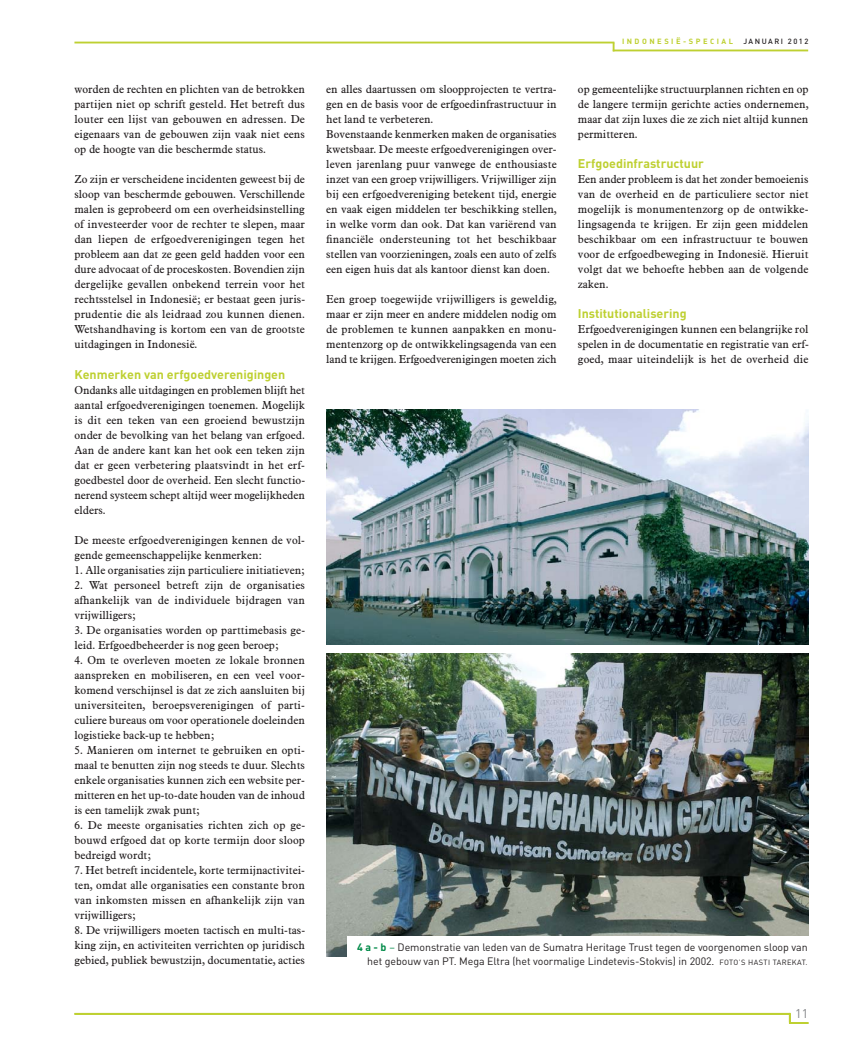
<style>
.page{position:relative;width:851px;height:1053px;background:#fff}
.page>*{position:absolute;margin:0;border:0;box-sizing:border-box;transform-origin:0 0}
.t1{font:700 12.5px "DIN";color:#bed031}
.t2{font:12.5px "DIN";color:#808285}
.t3{font:11.25px/15px "Aldine 721 BT";color:#231f20;text-align:justify}
.t4{font:10.62px/13.8px "DIN";letter-spacing:-.005em;color:#231f20;text-align:right}
.t5{font:700 7.5px "DIN";letter-spacing:.335em;color:#bed031}
.t6{font:500 7.5px "DIN";letter-spacing:.2em;color:#231f20}
.s1{font-weight:700;color:#008a48}
.s2{color:#008a48}
.s3{font-size:7.5px}
</style>
<div class="page">
<hr style="left:74px;top:1012px;width:715px;height:2px;background:#bed031">
<svg style="left:788px;top:1012px;width:3px;height:9px"></svg>
<hr style="left:788px;top:1021px;width:20px;height:2px;background:#bed031">
<img style="left:326px;top:409px;width:482px;height:235px">
<img style="left:326px;top:653px;width:481px;height:303px">
<div style="left:347px;top:936px;width:467px;height:63px;background:#fff"></div>
<hr style="left:612px;top:50px;width:196px;height:1px;background:#bed031">
<hr style="left:74px;top:42px;width:540px;height:1px;background:#bed031">
<svg style="left:612px;top:43px;width:2px;height:8px"></svg>
<p class="t3" style="left:74px;top:83px;width:232px">worden de rechten en plichten van de betrokken partijen niet op schrift gesteld. Het betreft dus louter een lijst van gebouwen en adressen. De eigenaars van de gebouwen zijn vaak niet eens op de hoogte van die beschermde status.</p>
<p class="t3" style="left:74px;top:173px;width:232px">Zo zijn er verscheidene incidenten geweest bij de sloop van beschermde gebouwen. Verschillende malen is geprobeerd om een overheidsinstelling of investeerder voor de rechter te slepen, maar dan liepen de erfgoedverenigingen tegen het probleem aan dat ze geen geld hadden voor een dure advocaat of de proceskosten. Bovendien zijn dergelijke gevallen onbekend terrein voor het rechtsstelsel in Indonesië; er bestaat geen juris&shy;prudentie die als leidraad zou kunnen dienen.<br>Wetshandhaving is kortom een van de grootste uitdagingen in Indonesië.</p>
<p class="t1" style="left:74px;top:369px;width:212px">Kenmerken van erfgoedverenigingen</p>
<p class="t3" style="left:74px;top:383px;width:232px">Ondanks alle uitdagingen en problemen blijft het aantal erfgoedverenigingen toenemen. Mogelijk is dit een teken van een groeiend bewustzijn onder de bevolking van het belang van erfgoed.<br>Aan de andere kant kan het ook een teken zijn dat er geen verbetering plaatsvindt in het erf&shy;goedbestel door de overheid. Een slecht functio&shy;nerend systeem schept altijd weer mogelijkheden elders.</p>
<p class="t3" style="left:74px;top:533px;width:232px">De meeste erfgoedverenigingen kennen de vol&shy;gende gemeenschappelijke kenmerken:</p>
<p class="t3" style="left:74px;top:563px;width:232px">1. Alle organisaties zijn particuliere initiatieven;</p>
<p class="t3" style="left:74px;top:578px;width:232px">2. Wat personeel betreft zijn de organisaties afhankelijk van de individuele bijdragen van vrijwilligers;</p>
<p class="t3" style="left:74px;top:623px;width:232px">3. De organisaties worden op parttimebasis ge&shy;leid. Erfgoedbeheerder is nog geen beroep;</p>
<p class="t3" style="left:74px;top:653px;width:232px">4. Om te overleven moeten ze lokale bronnen aanspreken en mobiliseren, en een veel voor - komend verschijnsel is dat ze zich aansluiten bij universiteiten, beroepsverenigingen of parti - culiere bureaus om voor operationele doeleinden logistieke back-up te hebben;</p>
<p class="t3" style="left:74px;top:743px;width:232px">5. Manieren om internet te gebruiken en opti&shy;maal te benutten zijn nog steeds te duur. Slechts enkele organisaties kunnen zich een website per&shy;mitteren en het up-to-date houden van de inhoud is een tamelijk zwak punt;</p>
<p class="t3" style="left:74px;top:818px;width:232px">6. De meeste organisaties richten zich op ge&shy;bouwd erfgoed dat op korte termijn door sloop bedreigd wordt;</p>
<p class="t3" style="left:74px;top:863px;width:232px">7. Het betreft incidentele, korte termijnactivitei&shy;ten, omdat alle organisaties een constante bron van inkomsten missen en afhankelijk zijn van vrijwilligers;</p>
<p class="t3" style="left:74px;top:923px;width:232px">8. De vrijwilligers moeten tactisch en multi-tas&shy;king zijn, en activiteiten verrichten op juridisch gebied, publiek bewustzijn, documentatie, acties</p>
<p class="t3" style="left:326px;top:83px;width:232px;text-align:left">en alles daartussen om sloopprojecten te vertra&shy;gen en de basis voor de erfgoedinfrastructuur in het land te verbeteren.<br>Bovenstaande kenmerken maken de organisaties kwetsbaar. De meeste erfgoedverenigingen over&shy;leven jarenlang puur vanwege de enthousiaste inzet van een groep vrijwilligers. Vrijwilliger zijn bij een erfgoedvereniging betekent tijd, energie en vaak eigen middelen ter beschikking stellen, in welke vorm dan ook. Dat kan variërend van financiële ondersteuning tot het beschikbaar stellen van voorzieningen, zoals een auto of zelfs een eigen huis dat als kantoor dienst kan doen.</p>
<p class="t3" style="left:326px;top:293px;width:232px">Een groep toegewijde vrijwilligers is geweldig, maar er zijn meer en andere middelen nodig om de problemen te kunnen aanpakken en monu&shy;mentenzorg op de ontwikkelingsagenda van een land te krijgen. Erfgoedverenigingen moeten zich</p>
<p class="t5" style="left:622px;top:39px;width:113px">INDONESIË-SPECIAL</p>
<p class="t6" style="left:743px;top:39px;width:66px">JANUARI 2012</p>
<p class="t3" style="left:578px;top:83px;width:232px">op gemeentelijke structuurplannen richten en op de langere termijn gerichte acties ondernemen, maar dat zijn luxes die ze zich niet altijd kunnen permitteren.</p>
<p class="t1" style="left:578px;top:159px;width:127px">Erfgoedinfrastructuur</p>
<p class="t3" style="left:578px;top:173px;width:232px">Een ander probleem is dat het zonder bemoeienis van de overheid en de particuliere sector niet mogelijk is monumentenzorg op de ontwikke&shy;lingsagenda te krijgen. Er zijn geen middelen beschikbaar om een infrastructuur te bouwen voor de erfgoedbeweging in Indonesië. Hieruit volgt dat we behoefte hebben aan de volgende zaken.</p>
<p class="t1" style="left:578px;top:309px;width:110px">Institutionalisering</p>
<p class="t3" style="left:578px;top:323px;width:232px">Erfgoedverenigingen kunnen een belangrijke rol spelen in de documentatie en registratie van erf&shy;goed, maar uiteindelijk is het de overheid die</p>
<p class="t4" style="left:357px;top:941px;width:452px"><span class="s1">4 a - b</span> <span class="s2">–</span> Demonstratie van leden van de Sumatra Heritage Trust tegen de voorgenomen sloop van het gebouw van PT. Mega Eltra (het voormalige Lindetevis-Stokvis) in 2002. <span class="s3">FOTO’S HASTI TAREKAT.</span></p>
<p class="t2" style="left:795px;top:1009px;width:15px">11</p>
</div>
